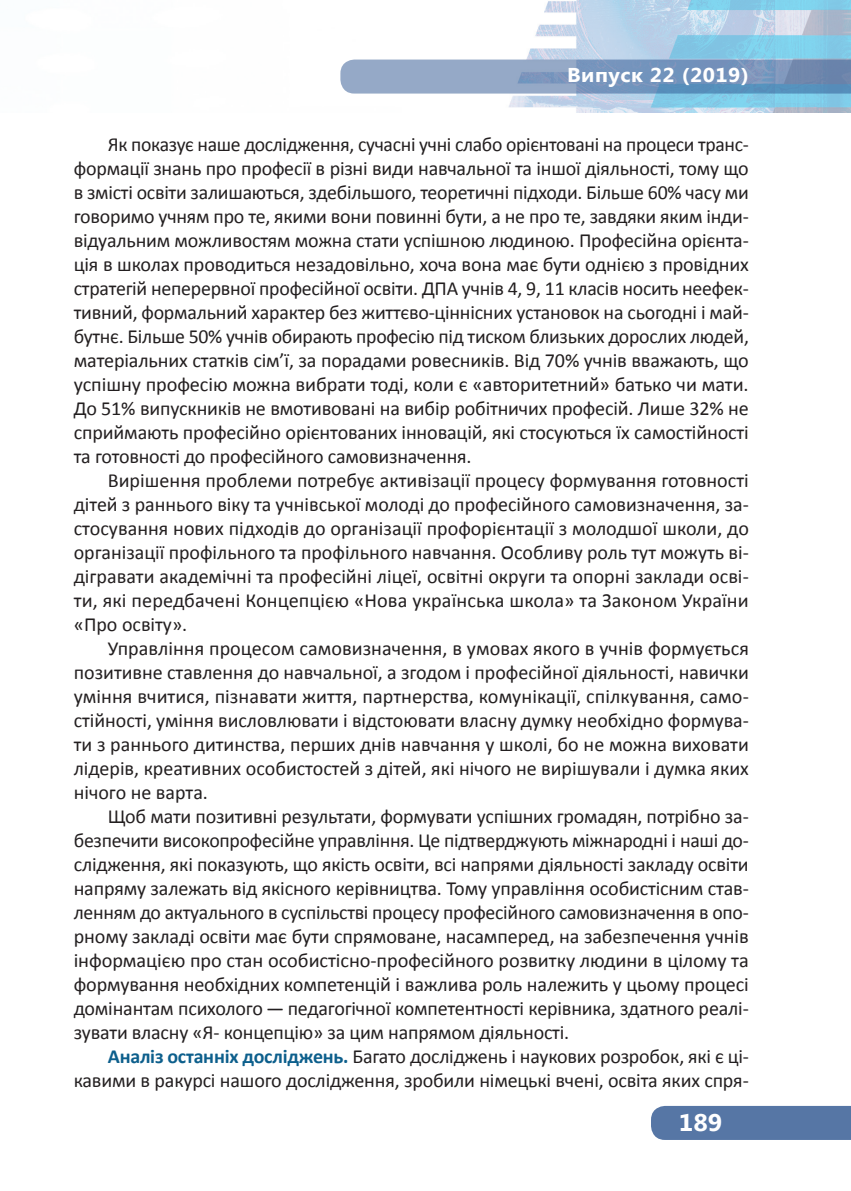
<style>
.page{position:relative;width:851px;height:1191px;background:#fff}
.page>*{position:absolute;margin:0;border:0;box-sizing:border-box;transform-origin:0 0}
.t1{font:700 24px "Segoe UI";color:#fff;scale:1.05 1}
.Main{font:20px/24px "Calibri";letter-spacing:-.01em;color:#231f20;text-align:justify}
.t2{font:700 20px "Segoe UI";letter-spacing:.025em;color:#fff;scale:1.06 1}
.s1{font-weight:700;color:#0d5f8c}
</style>
<div class="page">
<img style="left:352px;top:0;width:498px;height:113px">
<svg style="left:340px;top:60px;width:510px;height:34px"></svg>
<div style="left:651px;top:1106px;width:199px;height:34px;background:#5676a5"></div>
<p class="t2" style="left:567px;top:61px;width:173px">Випуск 22 (2019)</p>
<p class="Main" style="left:74px;top:132px;width:676px;text-indent:34px">Як показує наше дослідження, сучасні учні слабо орієнтовані на процеси транс&shy;формації знань про професії в різні види навчальної та іншої діяльності, тому що в змісті освіти залишаються, здебільшого, теоретичні підходи. Більше 60% часу ми говоримо учням про те, якими вони повинні бути, а не про те, завдяки яким інди&shy;відуальним можливостям можна стати успішною людиною. Професійна орієнта&shy;ція в школах проводиться незадовільно, хоча вона має бути однією з провідних стратегій неперервної професійної освіти. ДПА учнів 4, 9, 11 класів носить неефек&shy;тивний, формальний характер без життєво-ціннісних установок на сьогодні і май&shy;бутнє. Більше 50% учнів обирають професію під тиском близьких дорослих людей, матеріальних статків сім’ї, за порадами ровесників. Від 70% учнів вважають, що успішну професію можна вибрати тоді, коли є «авторитетний» батько чи мати.<br>До 51% випускників не вмотивовані на вибір робітничих професій. Лише 32% не сприймають професійно орієнтованих інновацій, які стосуються їх самостійності та готовності до професійного самовизначення.</p>
<p class="Main" style="left:74px;top:468px;width:676px;text-indent:34px">Вирішення проблеми потребує активізації процесу формування готовності дітей з раннього віку та учнівської молоді до професійного самовизначення, за&shy;стосування нових підходів до організації профорієнтації з молодшої школи, до організації профільного та профільного навчання. Особливу роль тут можуть ві&shy;дігравати академічні та професійні ліцеї, освітні округи та опорні заклади осві&shy;ти, які передбачені Концепцією «Нова українська школа» та Законом України «Про освіту».</p>
<p class="Main" style="left:74px;top:636px;width:676px;text-indent:34px">Управління процесом самовизначення, в умовах якого в учнів формується позитивне ставлення до навчальної, а згодом і професійної діяльності, навички уміння вчитися, пізнавати життя, партнерства, комунікації, спілкування, само&shy;стійності, уміння висловлювати і відстоювати власну думку необхідно формува&shy;ти з раннього дитинства, перших днів навчання у школі, бо не можна виховати лідерів, креативних особистостей з дітей, які нічого не вирішували і думка яких нічого не варта.</p>
<p class="Main" style="left:74px;top:804px;width:676px;text-indent:34px">Щоб мати позитивні результати, формувати успішних громадян, потрібно за&shy;безпечити високопрофесійне управління. Це підтверджують міжнародні і наші до&shy;слідження, які показують, що якість освіти, всі напрями діяльності закладу освіти напряму залежать від якісного керівництва. Тому управління особистісним став&shy;ленням до актуального в суспільстві процесу професійного самовизначення в опо&shy;рному закладі освіти має бути спрямоване, насамперед, на забезпечення учнів інформацією про стан особистісно-професійного розвитку людини в цілому та формування необхідних компетенцій і важлива роль належить у цьому процесі домінантам психолого — педагогічної компетентності керівника, здатного реалі&shy;зувати власну «Я- концепцію» за цим напрямом діяльності.</p>
<p class="Main" style="left:74px;top:1044px;width:676px;text-align:right"><span class="s1">Аналіз останніх досліджень.</span> Багато досліджень і наукових розробок, які є ці&shy;кавими в ракурсі нашого дослідження, зробили німецькі вчені, освіта яких спря-</p>
<p class="t1" style="left:678px;top:1105px;width:43px">189</p>
</div>
